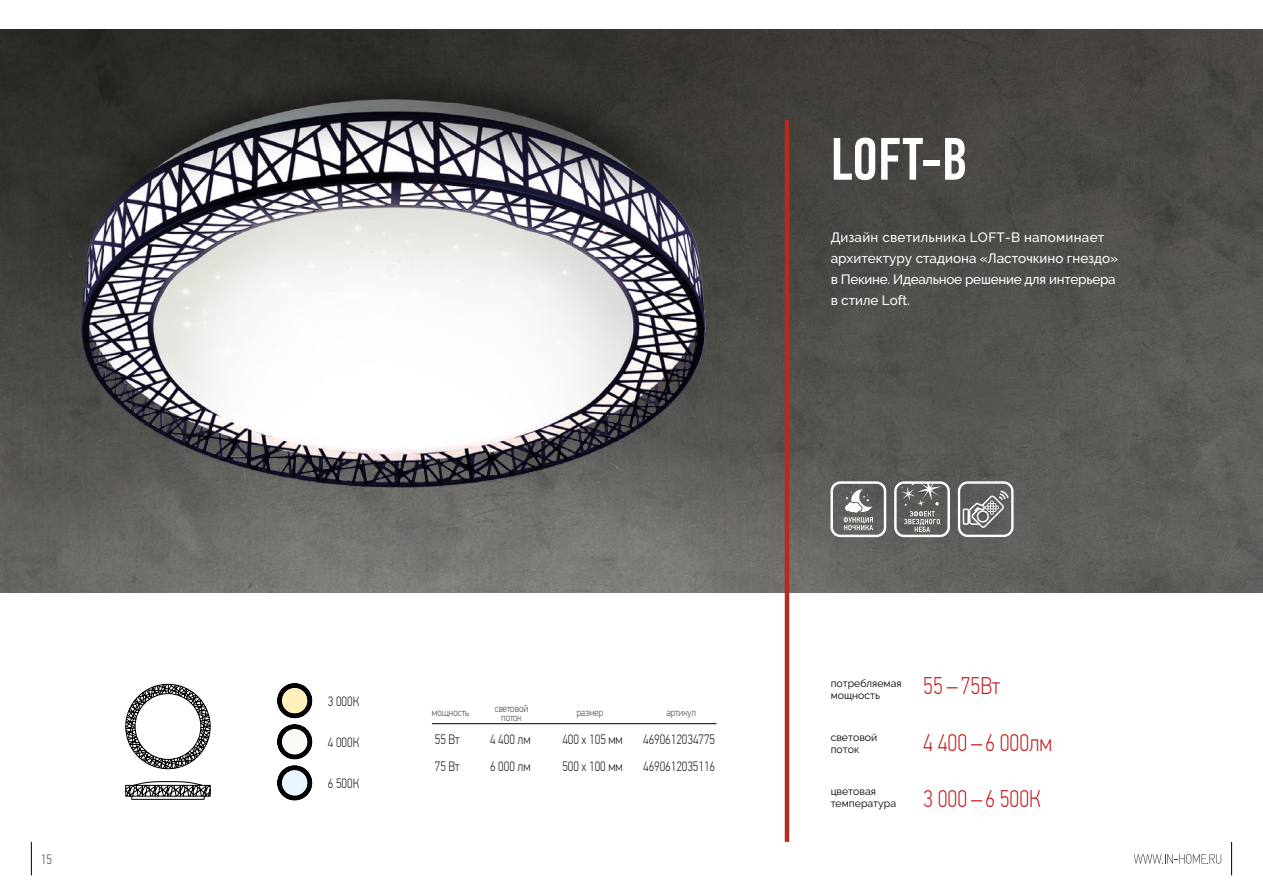
<style>
.page{position:relative;width:1263px;height:893px;background:#fff}
.page>*{position:absolute;margin:0;border:0;box-sizing:border-box;transform-origin:0 0}
.t1{font:500 60px "PF Din Text Comp Pro";color:#fff}
.t2{font:100 24px "PF Din Text Cond Pro";color:#c31011}
.t3{font:500 13.5px/21px "Raleway";color:#fff}
.t4{font:100 13.5px "PF Din Text Cond Pro";color:#000}
.t5{font:100 13.5px "PF Din Text Cond Pro";color:#3a3b3b}
.t6{font:10.5px/12px "Raleway";color:#000}
.t7{font:100 10.5px/9px "PF Din Text Cond Pro";color:#3a3b3b;text-align:center}
</style>
<div class="page">
<img style="left:0;top:30px;width:1263px;height:562px">
<hr style="left:1231px;top:842px;width:1px;height:33px;background:#000">
<hr style="left:31px;top:842px;width:1px;height:33px;background:#000">
<svg style="left:1134px;top:854px;width:87px;height:10px"></svg>
<hr style="left:785px;top:120px;width:4px;height:722px;background:#b72a1c">
<img style="left:30px;top:29px;width:727px;height:509px">
<svg style="left:125px;top:781px;width:86px;height:19px"></svg>
<svg style="left:125px;top:683px;width:86px;height:86px"></svg>
<svg style="left:277px;top:683px;width:35px;height:35px"></svg>
<svg style="left:277px;top:725px;width:35px;height:34px"></svg>
<svg style="left:277px;top:766px;width:35px;height:34px"></svg>
<hr style="left:432px;top:723px;width:284px;height:1px;background:#000">
<svg style="left:958px;top:481px;width:55px;height:56px"></svg>
<svg style="left:830px;top:481px;width:56px;height:56px"></svg>
<svg style="left:894px;top:481px;width:56px;height:56px"></svg>
<p class="t5" style="left:41px;top:851px;width:13px">15</p>
<h1 class="t1" style="left:831px;top:124px;width:139px">LOFT-B</h1>
<p class="t3" style="left:831px;top:227px;width:289px">Дизайн светильника LOFT-B напоминает архитектуру стадиона «Ласточкино гнездо» в Пекине. Идеальное решение для интерьера в стиле Loft.</p>
<p class="t4" style="left:328px;top:694px;width:33px">3 000К</p>
<p class="t4" style="left:328px;top:734px;width:33px">4 000К</p>
<p class="t4" style="left:328px;top:775px;width:33px">6 500К</p>
<p class="t7" style="left:495px;top:703px;width:35px">световой поток</p>
<p class="t7" style="left:432px;top:708px;width:39px">мощность</p>
<p class="t7" style="left:666px;top:708px;width:31px">артикул</p>
<p class="t7" style="left:577px;top:708px;width:28px">размер</p>
<p class="t4" style="left:435px;top:731px;width:26px">55 Вт</p>
<p class="t4" style="left:490px;top:731px;width:42px">4 400 лм</p>
<p class="t4" style="left:562px;top:731px;width:62px">400 х 105 мм</p>
<p class="t4" style="left:643px;top:731px;width:73px">4690612034775</p>
<p class="t4" style="left:435px;top:759px;width:26px">75 Вт</p>
<p class="t4" style="left:490px;top:759px;width:42px">6 000 лм</p>
<p class="t4" style="left:562px;top:759px;width:62px">500 х 100 мм</p>
<p class="t4" style="left:643px;top:759px;width:73px">4690612035116</p>
<p class="t6" style="left:831px;top:677px;width:72px">потребляемая мощность</p>
<p class="t6" style="left:831px;top:731px;width:48px">световой поток</p>
<p class="t6" style="left:831px;top:785px;width:67px">цветовая температура</p>
<h2 class="t2" style="left:923px;top:672px;width:78px">55 – 75Вт</h2>
<h2 class="t2" style="left:923px;top:729px;width:130px">4 400 – 6 000лм</h2>
<h2 class="t2" style="left:923px;top:785px;width:119px">3 000 – 6 500К</h2>
</div>
